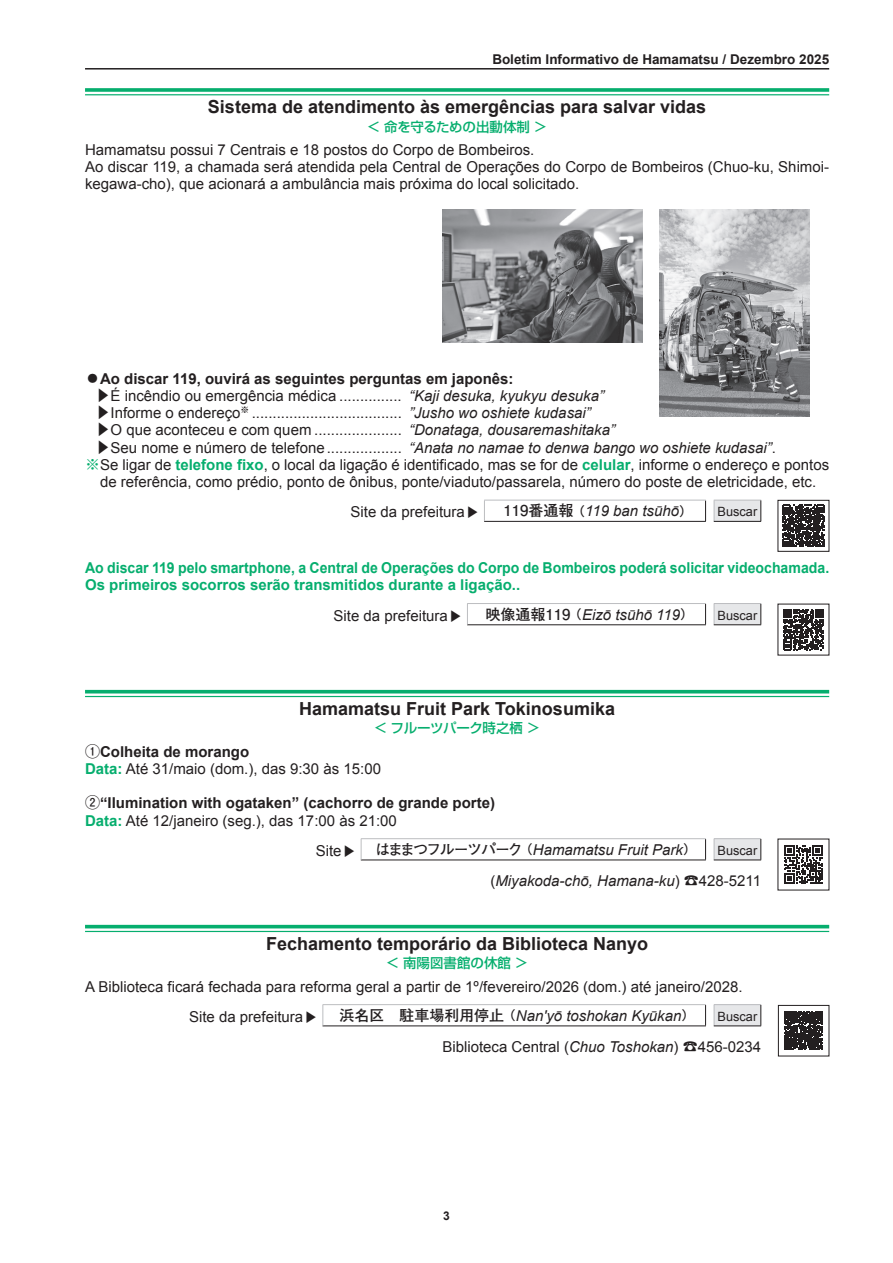
<style>
.page{position:relative;width:893px;height:1263px;background:#fff}
.page>*{position:absolute;margin:0;border:0;box-sizing:border-box;transform-origin:0 0}
.t1{font:700 18px "Arial";color:#231f20}
.t2{font:15px/17.2px "Arial";color:#231f20}
.t3{font:700 15px/17.2px "Arial";color:#06ae6e;scale:.94 1}
.t4{font:700 15px/17.2px "Arial";color:#231f20}
.t5{font:italic 15px "Arial";color:#231f20}
.t6{font:700 13.5px "Arial";color:#231f20}
.t7{font:500 13.5px "Shin Go Pr 6";letter-spacing:-.025em;color:#06ae6e}
.t8{font:500 13.5px "Shin Go Pr 6";letter-spacing:-.02em;color:#06ae6e}
.t9{font:500 13.5px "Shin Go Pr 6";color:#06ae6e}
.t10{font:12.75px "Arial";color:#231f20}
.t11{font:700 12px "Arial";color:#231f20}
.s1{font-family:"Futo Go B101 Pr 6"}
.s2{font-family:"Futo Go B101 Pr 6";font-weight:700}
.s3{font-style:italic}
.s4{font-family:"Futo Go B101 Pr 6";font-weight:700;color:#06ae6e}
.s5{font-weight:700;color:#06ae6e}
.s6{font-family:"Futo Go B101 Pr 6";font-weight:700;font-size:12.75px}
.s7{font-family:"Futo Go B101 Pr 6";font-weight:700;font-style:normal}
.s8{font-family:"Futo Go B101 Pr 6";font-weight:700;font-style:normal;font-size:12.75px}
.s9{font-weight:700}
.s10{color:#06ae6e}
.s11{font-weight:400}
.s12{font-style:normal}
</style>
<div class="page">
<hr style="left:85px;top:68px;width:744px;height:2px;background:#231f20">
<svg style="left:85px;top:88px;width:744px;height:4px;background:#1db57b"></svg>
<hr style="left:85px;top:94px;width:744px;height:1px;background:#06ae6e">
<div style="left:714px;top:500px;width:47px;height:21px;background:#e6e7e9"></div>
<hr style="left:714px;top:500px;width:47px;height:1px;background:#bcbdc0">
<svg style="left:714px;top:501px;width:1px;height:20px"></svg>
<svg style="left:705px;top:501px;width:1px;height:20px"></svg>
<svg style="left:760px;top:500px;width:1px;height:21px"></svg>
<hr style="left:484px;top:521px;width:222px;height:1px;background:#231f20">
<hr style="left:714px;top:521px;width:47px;height:1px;background:#231f20">
<hr style="left:484px;top:500px;width:222px;height:1px;background:#bcbdc0">
<svg style="left:484px;top:500px;width:1px;height:21px"></svg>
<div style="left:714px;top:603px;width:47px;height:22px;background:#e6e7e9"></div>
<hr style="left:714px;top:603px;width:47px;height:1px;background:#bcbdc0">
<svg style="left:714px;top:604px;width:1px;height:20px"></svg>
<svg style="left:705px;top:604px;width:1px;height:20px"></svg>
<svg style="left:760px;top:604px;width:1px;height:20px"></svg>
<hr style="left:467px;top:624px;width:239px;height:1px;background:#231f20">
<hr style="left:714px;top:624px;width:47px;height:1px;background:#231f20">
<hr style="left:467px;top:603px;width:239px;height:1px;background:#bcbdc0">
<svg style="left:467px;top:604px;width:1px;height:20px"></svg>
<img style="left:442px;top:210px;width:200px;height:133px">
<img style="left:660px;top:210px;width:149px;height:206px">
<hr style="left:85px;top:690px;width:744px;height:3px;background:#06ae6e">
<hr style="left:85px;top:696px;width:744px;height:1px;background:#06ae6e">
<div style="left:714px;top:839px;width:47px;height:21px;background:#e6e7e9"></div>
<hr style="left:714px;top:838px;width:47px;height:1px;background:#bcbdc0">
<svg style="left:714px;top:839px;width:1px;height:21px"></svg>
<svg style="left:705px;top:839px;width:1px;height:21px"></svg>
<svg style="left:760px;top:839px;width:1px;height:21px"></svg>
<hr style="left:361px;top:860px;width:345px;height:1px;background:#231f20">
<hr style="left:714px;top:860px;width:47px;height:1px;background:#231f20">
<hr style="left:361px;top:838px;width:345px;height:1px;background:#bcbdc0">
<svg style="left:361px;top:839px;width:1px;height:21px"></svg>
<svg style="left:784px;top:845px;width:39px;height:39px"></svg>
<svg style="left:782px;top:505px;width:42px;height:42px;background:#423f3f"></svg>
<svg style="left:783px;top:609px;width:41px;height:41px"></svg>
<hr style="left:85px;top:925px;width:744px;height:3px;background:#06ae6e">
<hr style="left:85px;top:931px;width:744px;height:1px;background:#06ae6e">
<div style="left:714px;top:1005px;width:47px;height:21px;background:#e6e7e9"></div>
<hr style="left:714px;top:1004px;width:47px;height:1px;background:#bcbdc0">
<svg style="left:714px;top:1005px;width:1px;height:20px"></svg>
<svg style="left:705px;top:1005px;width:1px;height:20px"></svg>
<svg style="left:760px;top:1005px;width:1px;height:20px"></svg>
<hr style="left:323px;top:1025px;width:383px;height:1px;background:#231f20">
<hr style="left:714px;top:1025px;width:47px;height:1px;background:#231f20">
<hr style="left:323px;top:1004px;width:383px;height:1px;background:#bcbdc0">
<svg style="left:323px;top:1005px;width:1px;height:20px"></svg>
<svg style="left:784px;top:1011px;width:39px;height:39px;background:#353132"></svg>
<div style="left:778px;top:1005px;width:51px;height:51px;border:1px solid #231f20"></div>
<p class="t6" style="left:492px;top:50px;width:338px">Boletim Informativo de Hamamatsu / Dezembro 2025</p>
<p class="t1" style="left:208px;top:95px;width:500px">Sistema de atendimento às emergências para salvar vidas</p>
<p class="t7" style="left:367px;top:115px;width:181px">＜ 命を守るための出動体制 ＞</p>
<p class="t2" style="left:85px;top:141px;width:746px">Hamamatsu possui 7 Centrais e 18 postos do Corpo de Bombeiros.<br>Ao discar 119, a chamada será atendida pela Central de Operações do Corpo de Bombeiros (Chuo-ku, Shimoi&shy;kegawa-cho), que acionará a ambulância mais próxima do local solicitado.</p>
<p class="t4" style="left:85px;top:370px;width:430px"><span class="s1">⃝</span>Ao discar 119, ouvirá as seguintes perguntas em japonês:</p>
<p class="t2" style="left:96px;top:387px;width:510px"><span class="s2">▶</span>É incêndio ou emergência médica ............... <span class="s3">“Kaji desuka, kyukyu desuka”</span></p>
<p class="t2" style="left:96px;top:404px;width:497px"><span class="s2">▶</span>Informe o endereço<sup>※</sup> .................................... <span class="s3">”Jusho wo oshiete kudasai”</span></p>
<p class="t2" style="left:96px;top:421px;width:521px"><span class="s2">▶</span>O que aconteceu e com quem ..................... <span class="s3">“Donataga, dousaremashitaka”</span></p>
<p class="t2" style="left:96px;top:439px;width:682px"><span class="s2">▶</span>Seu nome e número de telefone.................. <span class="s3">“Anata no namae to denwa bango wo oshiete kudasai”</span>.</p>
<p class="t2" style="left:85px;top:456px;width:746px"><span class="s4">※</span>Se ligar de <span class="s5">telefone fixo</span>, o local da ligação é identificado, mas se for de <span class="s5">celular</span>, informe o endereço e pontos</p>
<p class="t2" style="left:100px;top:473px;width:718px">de referência, como prédio, ponto de ônibus, ponte/viaduto/passarela, número do poste de eletricidade, etc.</p>
<p class="t2" style="left:351px;top:503px;width:131px">Site da prefeitura<span class="s6">▶</span></p>
<p class="t5" style="left:503px;top:501px;width:193px"><span class="s7">119番通報</span><span class="s8">（</span>119 ban tsūhō<span class="s8">）</span></p>
<p class="t10" style="left:718px;top:503px;width:41px">Buscar</p>
<p class="t3" style="left:85px;top:560px;width:793px">Ao discar 119 pelo smartphone, a Central de Operações do Corpo de Bombeiros poderá solicitar videochamada.<br>Os primeiros socorros serão transmitidos durante a ligação..</p>
<p class="t2" style="left:334px;top:607px;width:131px">Site da prefeitura<span class="s6">▶</span></p>
<p class="t5" style="left:485px;top:604px;width:212px"><span class="s7">映像通報119</span><span class="s8">（</span>Eizō tsūhō 119<span class="s8">）</span></p>
<p class="t10" style="left:718px;top:607px;width:41px">Buscar</p>
<p class="t1" style="left:299px;top:697px;width:317px">Hamamatsu Fruit Park Tokinosumika</p>
<p class="t8" style="left:374px;top:717px;width:167px">＜ フルーツパーク時之栖 ＞</p>
<p class="t2" style="left:85px;top:743px;width:297px"><span class="s2">①</span><span class="s9">Colheita de morango<br></span><span class="s5">Data:</span> Até 31/maio (dom.), das 9:30 às 15:00</p>
<p class="t4" style="left:85px;top:795px;width:412px"><span class="s1">②</span>“Ilumination with ogataken” (cachorro de grande porte)<br><span class="s10">Data:</span> <span class="s11">Até 12/janeiro (seg.), das 17:00 às 21:00</span></p>
<p class="t2" style="left:316px;top:842px;width:42px">Site<span class="s6">▶</span></p>
<p class="t5" style="left:375px;top:840px;width:324px"><span class="s7">はままつフルーツパーク</span><span class="s8">（</span>Hamamatsu Fruit Park<span class="s8">）</span></p>
<p class="t10" style="left:718px;top:842px;width:41px">Buscar</p>
<p class="t5" style="left:490px;top:871px;width:272px"><span class="s12">(</span>Miyakoda-chō, Hamana-ku<span class="s12">)</span> <span class="s7">☎</span><span class="s12">428-5211</span></p>
<p class="t1" style="left:266px;top:932px;width:384px">Fechamento temporário da Biblioteca Nanyo</p>
<p class="t9" style="left:386px;top:952px;width:143px">＜ 南陽図書館の休館 ＞</p>
<p class="t2" style="left:189px;top:971px;width:555px;line-height:30.2px;text-indent:-104px">A Biblioteca ficará fechada para reforma geral a partir de 1º/fevereiro/2026 (dom.) até janeiro/2028.<br>Site da prefeitura<span class="s6">▶</span></p>
<p class="t5" style="left:339px;top:1006px;width:359px"><span class="s7">浜名区　駐車場利用停止</span><span class="s8">（</span>Nan'yō toshokan Kyūkan<span class="s8">）</span></p>
<p class="t10" style="left:718px;top:1008px;width:41px">Buscar</p>
<p class="t2" style="left:442px;top:1038px;width:320px">Biblioteca Central (<span class="s3">Chuo Toshokan</span>) <span class="s2">☎</span>456-0234</p>
<p class="t11" style="left:443px;top:1208px;width:8px">3</p>
</div>
